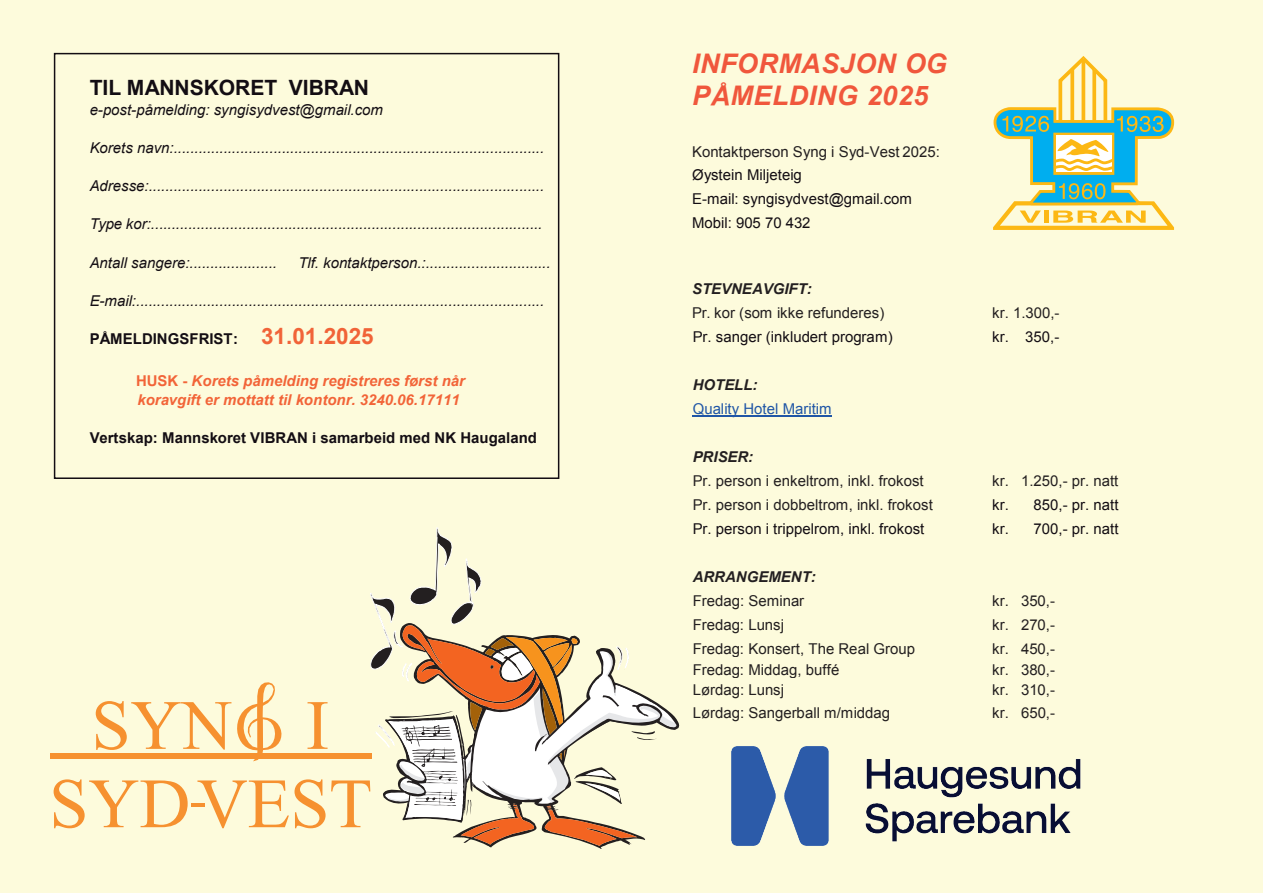
<style>
.page{position:relative;width:1263px;height:893px;background:#fff}
.page>*{position:absolute;margin:0;border:0;box-sizing:border-box;transform-origin:0 0}
.t1{font:70.5px/78.3px "Times New Roman";color:#f69130;text-align:center}
.t2{font:italic 700 27px/32.1px "Arial";letter-spacing:.015em;color:#f0573c}
.t3{font:700 21px "Arial";color:#130d13}
.t4{font:italic 15px "Arial";color:#130d13}
.t5{font:15px/20.1px "Arial";color:#231f20}
.t6{font:15px/24px "Arial";color:#130d13}
.t7{font:italic 700 15px/19.2px "Arial";color:#f26438}
.t8{font:700 15px "Arial";color:#130d13}
.t9{font:italic 700 15px "Arial";color:#231f20}
.t10{font:15px "Arial";color:#2056a6}
.s1{font-size:22.5px;color:#f16338}
.s2{font-style:normal}
</style>
<div class="page">
<div style="left:1px;top:0;width:1262px;height:893px;background:#fdfbdc"></div>
<hr style="left:191px;top:803px;width:14px;height:4px;background:#f69130">
<svg style="left:237px;top:682px;width:44px;height:79px"></svg>
<div style="left:51px;top:753px;width:321px;height:5px;background:#f69130"></div>
<hr style="left:693px;top:416px;width:139px;height:1px;background:#2056a6">
<div style="left:54px;top:53px;width:505px;height:426px;border:2px solid #130d13"></div>
<img style="left:731px;top:746px;width:350px;height:100px">
<svg style="left:370px;top:527px;width:308px;height:319px"></svg>
<svg style="left:993px;top:56px;width:182px;height:174px"></svg>
<h3 class="t3" style="left:90px;top:74px;width:281px">TIL MANNSKORET VIBRAN</h3>
<p class="t4" style="left:90px;top:100px;width:295px">e-post-påmelding: syngisydvest@gmail.com</p>
<p class="t4" style="left:90px;top:138px;width:456px">Korets navn:.........................................................................................</p>
<p class="t4" style="left:90px;top:176px;width:456px">Adresse:...............................................................................................</p>
<p class="t4" style="left:90px;top:214px;width:454px">Type kor:..............................................................................................</p>
<p class="t4" style="left:90px;top:253px;width:189px">Antall sangere:.....................</p>
<p class="t4" style="left:298px;top:253px;width:254px">Tlf. kontaktperson.:..............................</p>
<p class="t4" style="left:90px;top:291px;width:456px">E-mail:..................................................................................................</p>
<p class="t8" style="left:90px;top:329px;width:285px">PÅMELDINGSFRIST: <span class="s1">31.01.2025</span></p>
<p class="t7" style="left:136px;top:371px;width:330px"><span class="s2">HUSK -</span> Korets påmelding registreres først når koravgift er mottatt til kontonr. 3240.06.17111</p>
<p class="t8" style="left:90px;top:428px;width:449px">Vertskap: Mannskoret VIBRAN i samarbeid med NK Haugaland</p>
<h1 class="t1" style="left:49px;top:685px;width:324px">SYN I<br>SYDVEST</h1>
<h2 class="t2" style="left:692px;top:49px;width:256px">INFORMASJON OG<br>PÅMELDING 2025</h2>
<p class="t5" style="left:692px;top:141px;width:249px">Kontaktperson Syng i Syd-Vest 2025:</p>
<p class="t6" style="left:692px;top:163px;width:221px">Øystein Miljeteig<br>E-mail: syngisydvest@gmail.com<br>Mobil: 905 70 432</p>
<p class="t9" style="left:692px;top:279px;width:121px">STEVNEAVGIFT:</p>
<p class="t5" style="left:692px;top:303px;width:194px">Pr. kor (som ikke refunderes)</p>
<p class="t5" style="left:992px;top:303px;width:69px">kr. 1.300,-</p>
<p class="t6" style="left:693px;top:325px;width:201px">Pr. sanger (inkludert program)</p>
<p class="t6" style="left:992px;top:325px;width:69px">kr. 350,-</p>
<p class="t9" style="left:693px;top:375px;width:66px">HOTELL:</p>
<p class="t10" style="left:693px;top:399px;width:140px">Quality Hotel Maritim</p>
<p class="t9" style="left:693px;top:447px;width:62px">PRISER:</p>
<p class="t5" style="left:693px;top:471px;width:233px">Pr. person i enkeltrom, inkl. frokost</p>
<p class="t5" style="left:992px;top:471px;width:128px">kr. 1.250,- pr. natt</p>
<p class="t5" style="left:693px;top:495px;width:242px">Pr. person i dobbeltrom, inkl. frokost</p>
<p class="t6" style="left:992px;top:493px;width:128px">kr. 850,- pr. natt</p>
<p class="t6" style="left:693px;top:517px;width:233px">Pr. person i trippelrom, inkl. frokost</p>
<p class="t6" style="left:992px;top:517px;width:128px">kr. 700,- pr. natt</p>
<p class="t9" style="left:693px;top:567px;width:125px">ARRANGEMENT:</p>
<p class="t5" style="left:693px;top:591px;width:113px">Fredag: Seminar</p>
<p class="t5" style="left:992px;top:591px;width:64px">kr. 350,-</p>
<p class="t5" style="left:693px;top:615px;width:93px">Fredag: Lunsj</p>
<p class="t5" style="left:992px;top:615px;width:64px">kr. 270,-</p>
<p class="t5" style="left:693px;top:639px;width:224px">Fredag: Konsert, The Real Group<br>Fredag: Middag, buffé</p>
<p class="t5" style="left:992px;top:639px;width:18px">kr. kr.</p>
<p class="t5" style="left:1021px;top:639px;width:35px">450,-<br>380,-</p>
<p class="t5" style="left:693px;top:680px;width:93px">Lørdag: Lunsj</p>
<p class="t5" style="left:992px;top:680px;width:64px">kr. 310,-</p>
<p class="t5" style="left:693px;top:703px;width:199px">Lørdag: Sangerball m/middag</p>
<p class="t5" style="left:992px;top:703px;width:64px">kr. 650,-</p>
</div>
